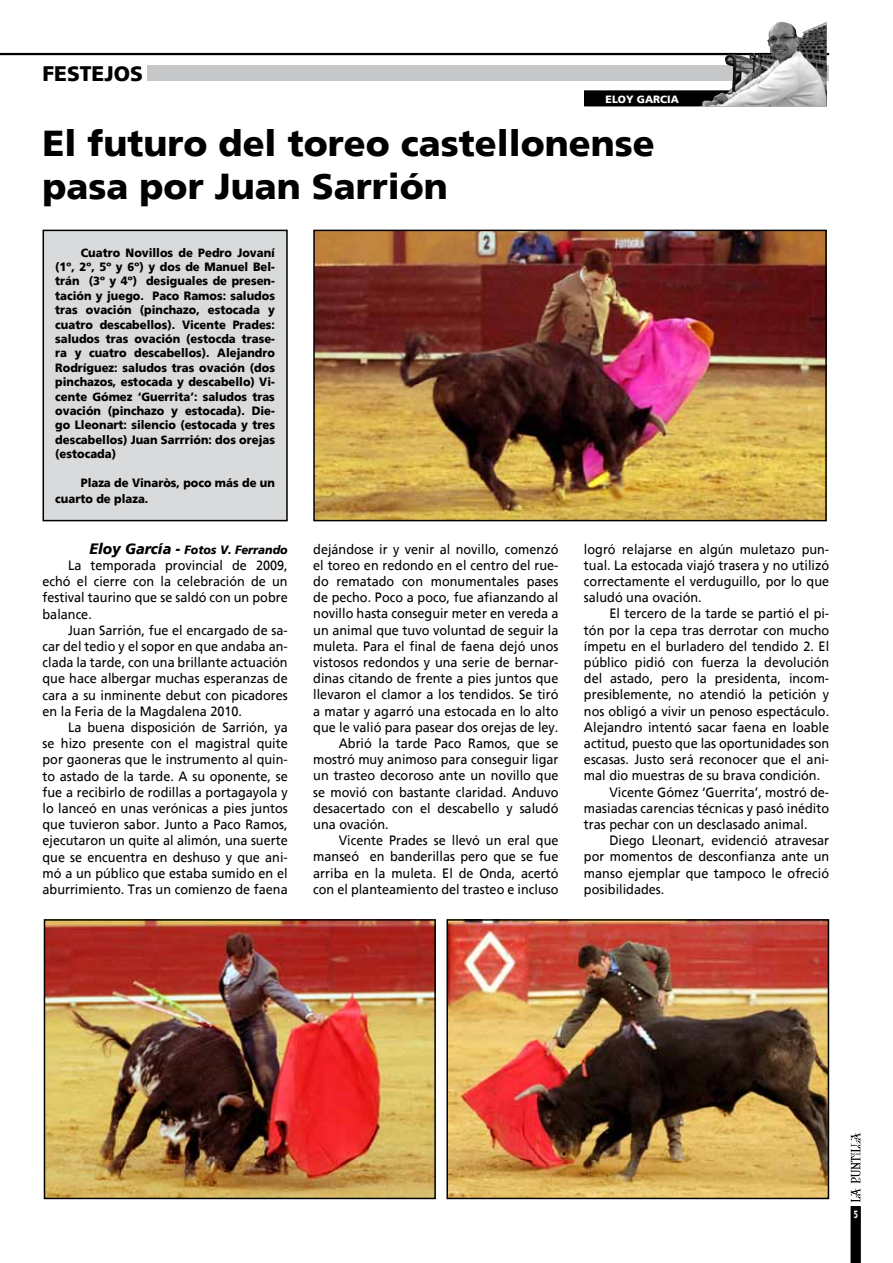
<style>
.page{position:relative;width:893px;height:1263px;background:#fff}
.page>*{position:absolute;margin:0;border:0;box-sizing:border-box;transform-origin:0 0}
.t1{font:900 36px/43.2px "Frutiger";color:#000}
.t2{font:900 21px "Frutiger";color:#000}
.t3{font:13.5px/16.2px "Frutiger";color:#000;text-align:justify;scale:.94 1}
.t4{font:900 12px/14.4px "Frutiger";color:#000;text-align:justify;scale:.94 1}
.t5{font:italic 900 12px "Frutiger";color:#000;scale:.94 1}
.t6{font:900 10.5px "Frutiger";color:#fff}
.t7{font:900 10.5px "Frutiger";color:#fff;scale:.65 1}
.s1{font-size:15px}
</style>
<div class="page">
<hr style="left:0;top:53px;width:829px;height:1px;background:#000">
<svg style="left:850px;top:1132px;width:11px;height:131px"></svg>
<div style="left:43px;top:230px;width:244px;height:291px;background:#d9dadb"></div>
<div style="left:43px;top:230px;width:245px;height:291px;border:2px solid #000"></div>
<div style="left:147px;top:66px;width:682px;height:15px;background:#c6c7c8"></div>
<hr style="left:0;top:54px;width:829px;height:1px;background:#000">
<div style="left:585px;top:91px;width:241px;height:15px;background:#000"></div>
<div style="left:584px;top:90px;width:243px;height:16px;border:2px solid #000"></div>
<img style="left:702px;top:22px;width:125px;height:84px">
<img style="left:316px;top:233px;width:508px;height:285px">
<div style="left:313px;top:230px;width:514px;height:291px;border:2px solid #000"></div>
<img style="left:47px;top:922px;width:386px;height:274px">
<div style="left:44px;top:919px;width:392px;height:280px;border:2px solid #000"></div>
<img style="left:449px;top:922px;width:377px;height:274px">
<div style="left:446px;top:919px;width:383px;height:280px;border:2px solid #000"></div>
<h2 class="t2" style="left:43px;top:61px;width:102px">FESTEJOS</h2>
<p class="t6" style="left:606px;top:93px;width:75px">ELOY GARCIA</p>
<h1 class="t1" style="left:43px;top:121px;width:614px">El futuro del toreo castellonense pasa por Juan Sarrión</h1>
<p class="t4" style="left:55px;top:245px;width:235px;text-indent:26px">Cuatro Novillos de Pedro Jovaní (1º, 2º, 5º y 6º) y dos de Manuel Bel&shy;trán (3º y 4º) desiguales de presen&shy;tación y juego. Paco Ramos: saludos tras ovación (pinchazo, estocada y cuatro descabellos). Vicente Prades: saludos tras ovación (estocda trase&shy;ra y cuatro descabellos). Alejandro Rodríguez: saludos tras ovación (dos pinchazos, estocada y descabello) Vi&shy;cente Gómez ‘Guerrita’: saludos tras ovación (pinchazo y estocada). Die&shy;go Lleonart: silencio (estocada y tres descabellos) Juan Sarrrión: dos orejas (estocada)</p>
<p class="t4" style="left:55px;top:475px;width:235px;line-height:16.2px;text-indent:26px">Plaza de Vinaròs, poco más de un cuarto de plaza.</p>
<p class="t5" style="left:89px;top:542px;width:212px"><span class="s1">Eloy García -</span> Fotos V. Ferrando</p>
<p class="t3" style="left:43px;top:557px;width:262px;text-indent:26px">La temporada provincial de 2009, echó el cierre con la celebración de un festival taurino que se saldó con un pobre balance.</p>
<p class="t3" style="left:43px;top:622px;width:262px;text-indent:26px">Juan Sarrión, fue el encargado de sa&shy;car del tedio y el sopor en que andaba an&shy;clada la tarde, con una brillante actuación que hace albergar muchas esperanzas de cara a su inminente debut con picadores en la Feria de la Magdalena 2010.</p>
<p class="t3" style="left:43px;top:719px;width:262px;text-indent:26px">La buena disposición de Sarrión, ya se hizo presente con el magistral quite por gaoneras que le instrumento al quin&shy;to astado de la tarde. A su oponente, se fue a recibirlo de rodillas a portagayola y lo lanceó en unas verónicas a pies juntos que tuvieron sabor. Junto a Paco Ramos, ejecutaron un quite al alimón, una suerte que se encuentra en deshuso y que ani&shy;mó a un público que estaba sumido en el aburrimiento. Tras un comienzo de faena</p>
<p class="t3" style="left:313px;top:541px;width:262px">dejándose ir y venir al novillo, comenzó</p>
<p class="t3" style="left:313px;top:557px;width:262px">el toreo en redondo en el centro del rue-</p>
<p class="t3" style="left:313px;top:573px;width:262px">do rematado con monumentales pases</p>
<p class="t3" style="left:313px;top:589px;width:262px">de pecho. Poco a poco, fue afianzando al</p>
<p class="t3" style="left:313px;top:605px;width:262px">novillo hasta conseguir meter en vereda a</p>
<p class="t3" style="left:313px;top:622px;width:262px">un animal que tuvo voluntad de seguir la</p>
<p class="t3" style="left:313px;top:638px;width:262px">muleta. Para el final de faena dejó unos</p>
<p class="t3" style="left:313px;top:654px;width:262px">vistosos redondos y una serie de bernar-</p>
<p class="t3" style="left:313px;top:670px;width:262px">dinas citando de frente a pies juntos que</p>
<p class="t3" style="left:313px;top:686px;width:262px">llevaron el clamor a los tendidos. Se tiró</p>
<p class="t3" style="left:313px;top:703px;width:262px">a matar y agarró una estocada en lo alto</p>
<p class="t3" style="left:313px;top:719px;width:262px">que le valió para pasear dos orejas de ley.</p>
<p class="t3" style="left:339px;top:735px;width:235px">Abrió la tarde Paco Ramos, que se</p>
<p class="t3" style="left:313px;top:751px;width:262px">mostró muy animoso para conseguir ligar</p>
<p class="t3" style="left:313px;top:767px;width:262px">un trasteo decoroso ante un novillo que</p>
<p class="t3" style="left:313px;top:784px;width:262px">se movió con bastante claridad. Anduvo</p>
<p class="t3" style="left:313px;top:800px;width:262px">desacertado con el descabello y saludó</p>
<p class="t3" style="left:313px;top:816px;width:82px">una ovación.</p>
<p class="t3" style="left:339px;top:832px;width:235px">Vicente Prades se llevó un eral que</p>
<p class="t3" style="left:313px;top:848px;width:262px">manseó en banderillas pero que se fue</p>
<p class="t3" style="left:313px;top:865px;width:262px">arriba en la muleta. El de Onda, acertó</p>
<p class="t3" style="left:313px;top:881px;width:262px">con el planteamiento del trasteo e incluso</p>
<p class="t3" style="left:584px;top:541px;width:262px">logró relajarse en algún muletazo pun&shy;tual. La estocada viajó trasera y no utilizó correctamente el verduguillo, por lo que saludó una ovación.</p>
<p class="t3" style="left:609px;top:605px;width:235px">El tercero de la tarde se partió el pi-</p>
<p class="t3" style="left:584px;top:622px;width:262px">tón por la cepa tras derrotar con mucho</p>
<p class="t3" style="left:584px;top:638px;width:262px">ímpetu en el burladero del tendido 2. El</p>
<p class="t3" style="left:584px;top:654px;width:262px">público pidió con fuerza la devolución</p>
<p class="t3" style="left:584px;top:670px;width:262px">del astado, pero la presidenta, incom-</p>
<p class="t3" style="left:584px;top:686px;width:262px">presiblemente, no atendió la petición y</p>
<p class="t3" style="left:584px;top:703px;width:262px">nos obligó a vivir un penoso espectáculo.</p>
<p class="t3" style="left:584px;top:719px;width:262px">Alejandro intentó sacar faena en loable</p>
<p class="t3" style="left:584px;top:735px;width:262px">actitud, puesto que las oportunidades son</p>
<p class="t3" style="left:584px;top:751px;width:262px">escasas. Justo será reconocer que el ani-</p>
<p class="t3" style="left:584px;top:767px;width:253px">mal dio muestras de su brava condición.</p>
<p class="t3" style="left:609px;top:784px;width:235px">Vicente Gómez ‘Guerrita’, mostró de-</p>
<p class="t3" style="left:584px;top:800px;width:262px">masiadas carencias técnicas y pasó inédito</p>
<p class="t3" style="left:584px;top:816px;width:239px">tras pechar con un desclasado animal.</p>
<p class="t3" style="left:609px;top:832px;width:235px">Diego Lleonart, evidenció atravesar</p>
<p class="t3" style="left:584px;top:848px;width:262px">por momentos de desconfianza ante un</p>
<p class="t3" style="left:584px;top:865px;width:262px">manso ejemplar que tampoco le ofreció</p>
<p class="t3" style="left:584px;top:881px;width:87px">posibilidades.</p>
<p class="t7" style="left:854px;top:1207px;width:8px">5</p>
</div>
